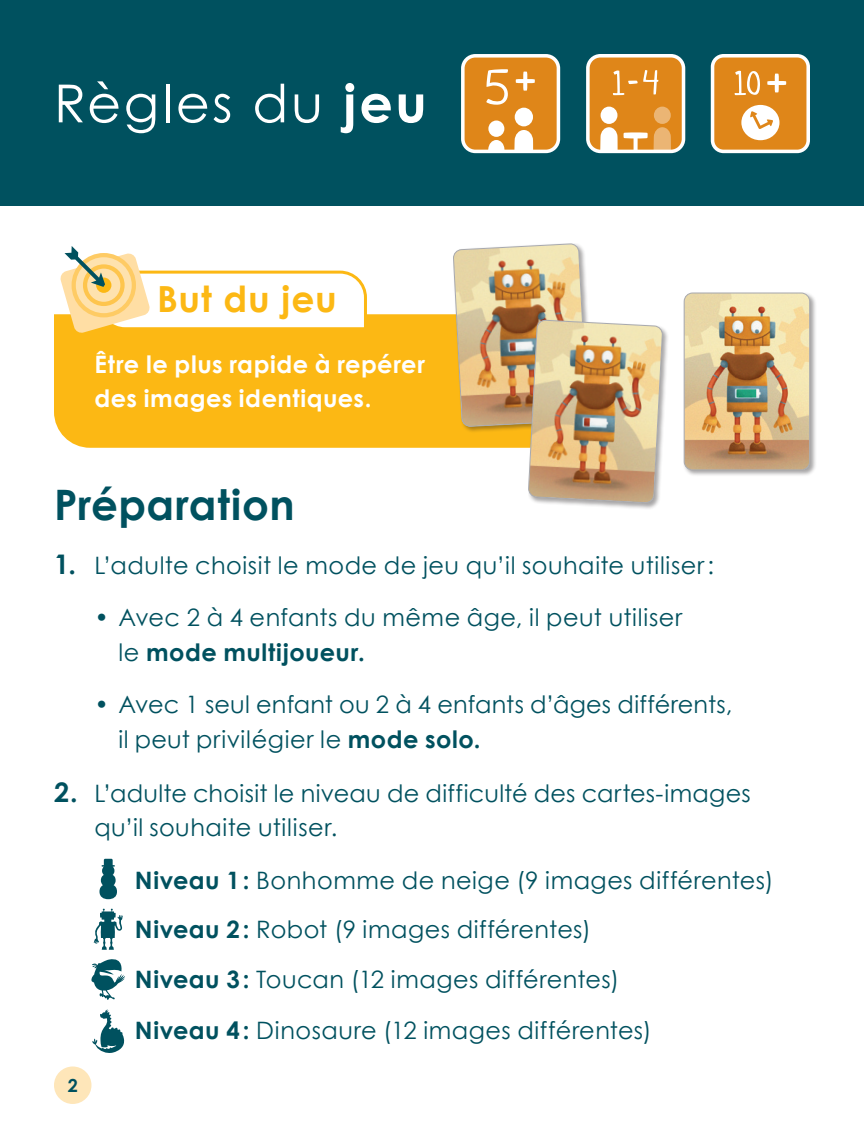
<style>
.page{position:relative;width:864px;height:1134px;background:#fff}
.page>*{position:absolute;margin:0;border:0;box-sizing:border-box;transform-origin:0 0}
.t1{font:52.5px "Century Gothic Mod";letter-spacing:.05em;color:#fff}
.t2{font:42px "Century Gothic Bold Mod";letter-spacing:.01em;color:#00515f}
.t3{font:36px "Century Gothic Bold Mod";letter-spacing:.025em;color:#fcb814}
.t4{font:24px/50.1px "Century Gothic Mod";letter-spacing:.02em;color:#00515f}
.t5{font:24px/34.5px "Century Gothic Bold Mod";letter-spacing:.02em;color:#fff}
.t6{font:24px "Century Gothic Bold Mod";letter-spacing:.02em;color:#00515f}
.t7{font:18px "Century Gothic Bold Mod";color:#00515f}
.s1{font-family:"Century Gothic Bold Mod"}
.s2{font-family:"Century Gothic Bold Mod";font-size:27px}
.s3{font-family:"Century Gothic Mod"}
</style>
<div class="page">
<div style="left:0;top:0;width:864px;height:205px;background:#00515f"></div>
<div style="left:54px;top:314px;width:399px;height:134px;background:#fcb814"></div>
<svg style="left:60px;top:246px;width:308px;height:88px"></svg>
<svg style="left:99px;top:859px;width:18px;height:40px"></svg>
<svg style="left:93px;top:909px;width:30px;height:41px"></svg>
<svg style="left:91px;top:959px;width:34px;height:41px"></svg>
<svg style="left:92px;top:1009px;width:33px;height:44px"></svg>
<div style="left:713px;top:56px;width:95px;height:95px;background:#df8619;border-radius:11px"></div>
<div style="left:711px;top:54px;width:99px;height:99px;border:4px solid #fff;border-radius:11px"></div>
<svg style="left:775px;top:73px;width:4px;height:20px"></svg>
<svg style="left:767px;top:81px;width:19px;height:4px"></svg>
<svg style="left:735px;top:71px;width:25px;height:24px"></svg>
<div style="left:741px;top:105px;width:38px;height:35px;background:#fff;border-radius:50%"></div>
<svg style="left:750px;top:111px;width:23px;height:18px"></svg>
<div style="left:588px;top:56px;width:96px;height:95px;background:#df8619;border-radius:13px"></div>
<div style="left:586px;top:54px;width:99px;height:99px;border:4px solid #fff;border-radius:13px"></div>
<svg style="left:654px;top:127px;width:17px;height:24px"></svg>
<div style="left:654px;top:107px;width:17px;height:17px;background:#ebb574;border-radius:50%"></div>
<svg style="left:600px;top:127px;width:18px;height:24px"></svg>
<div style="left:601px;top:107px;width:16px;height:17px;background:#fff;border-radius:50%"></div>
<div style="left:633px;top:133px;width:5px;height:20px;background:#fff"></div>
<div style="left:623px;top:132px;width:25px;height:7px;background:#fff"></div>
<svg style="left:628px;top:80px;width:10px;height:4px"></svg>
<svg style="left:613px;top:70px;width:12px;height:25px"></svg>
<svg style="left:643px;top:70px;width:15px;height:25px"></svg>
<div style="left:463px;top:56px;width:95px;height:95px;background:#df8619;border-radius:13px"></div>
<div style="left:461px;top:54px;width:99px;height:99px;border:4px solid #fff;border-radius:13px"></div>
<svg style="left:514px;top:130px;width:19px;height:23px"></svg>
<div style="left:515px;top:108px;width:18px;height:18px;background:#fff;border-radius:50%"></div>
<svg style="left:488px;top:140px;width:16px;height:13px"></svg>
<div style="left:488px;top:121px;width:16px;height:16px;background:#fff;border-radius:50%"></div>
<div style="left:523px;top:71px;width:5px;height:20px;background:#fff"></div>
<svg style="left:516px;top:79px;width:19px;height:4px"></svg>
<svg style="left:486px;top:69px;width:22px;height:36px"></svg>
<div style="left:683px;top:292px;width:134px;height:184px;background:#231f20;opacity:.4"></div>
<img style="left:684px;top:293px;width:126px;height:177px">
<div style="left:684px;top:293px;width:126px;height:177px;border:1px solid #a8a9ad;border-radius:8px"></div>
<div style="left:528px;top:320px;width:141px;height:190px;background:#231f20;opacity:.4"></div>
<img style="left:453px;top:244px;width:210px;height:260px">
<div style="left:54px;top:1066px;width:37px;height:38px;background:#fee6b9;border-radius:50%"></div>
<h1 class="t1" style="left:54px;top:71px;width:374px">Règles du <span class="s1">jeu</span></h1>
<h3 class="t3" style="left:157px;top:276px;width:181px">But du jeu</h3>
<p class="t5" style="left:94px;top:346px;width:332px">Être le plus rapide à repérer des images identiques.</p>
<h2 class="t2" style="left:54px;top:478px;width:242px">Préparation</h2>
<p class="t4" style="left:54px;top:540px;width:662px"><span class="s2">1.</span> L’adulte choisit le mode de jeu qu’il souhaite utiliser:</p>
<p class="t4" style="left:94px;top:592px;width:589px">• Avec 2 à 4 enfants du même âge, il peut utiliser</p>
<p class="t6" style="left:118px;top:637px;width:248px"><span class="s3">le</span> mode multijoueur.</p>
<p class="t4" style="left:118px;top:687px;width:616px;line-height:34.5px;text-indent:-24px">• Avec 1 seul enfant ou 2 à 4 enfants d’âges différents, il peut privilégier le <span class="s1">mode solo.</span></p>
<p class="t4" style="left:94px;top:775px;width:658px;line-height:34.5px;text-indent:-40px"><span class="s2">2.</span> L’adulte choisit le niveau de difficulté des cartes-images qu’il souhaite utiliser.</p>
<p class="t4" style="left:135px;top:855px;width:640px"><span class="s1">Niveau 1:</span> Bonhomme de neige (9 images différentes)<br><span class="s1">Niveau 2:</span> Robot (9 images différentes)<br><span class="s1">Niveau 3:</span> Toucan (12 images différentes)<br><span class="s1">Niveau 4:</span> Dinosaure (12 images différentes)</p>
<p class="t7" style="left:68px;top:1074px;width:12px">2</p>
</div>
